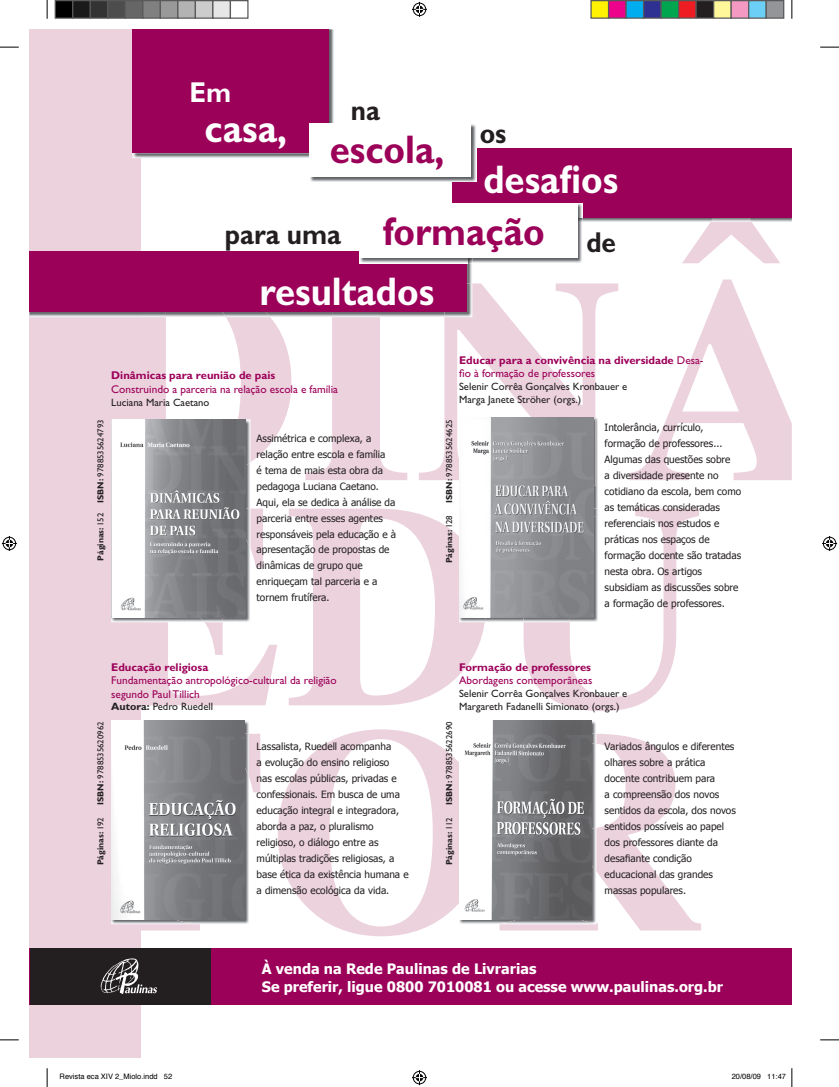
<style>
.page{position:relative;width:839px;height:1087px;background:#fff}
.page>*{position:absolute;margin:0;border:0;box-sizing:border-box;transform-origin:0 0}
.t1{font:700 40px "Gill Sans";color:#fff;scale:.91 1}
.t2{font:700 40px/82.8px "Gill Sans";color:#9c0159;text-align:center;scale:.91 1}
.t3{font:700 28.75px "Gill Sans";color:#231f20;scale:.91 1}
.t4{font:700 28.75px "Gill Sans";color:#fff;scale:.91 1}
.t5{font:700 14.38px/17.5px "Tahoma";color:#fff}
.t6{font:11.25px/13.5px "Gill Sans";color:#9c0159}
.t7{font:700 11.25px/13.5px "Gill Sans";color:#9c0159}
.t8{font:10.62px/12.8px "Gill Sans";color:#231f20}
.t9{font:10px/15.9px "Tahoma";color:#231f20}
.t10{font:8.75px "Gill Sans";color:#231f20}
.t11{font:700 8.75px "Gill Sans";color:#231f20}
.t12{font:7.5px "Helvetica";color:#000}
.s1{font-size:28.75px;color:#231f20}
.s2{font-weight:700}
.s3{font-weight:400}
</style>
<div class="page">
<svg style="left:141px;top:729px;width:560px;height:207px"></svg>
<svg style="left:141px;top:508px;width:558px;height:203px"></svg>
<svg style="left:141px;top:222px;width:650px;height:258px"></svg>
<div style="left:30px;top:29px;width:111px;height:1028px;background:#ecd2dd"></div>
<div style="left:30px;top:948px;width:761px;height:56px;background:#9c0159"></div>
<div style="left:30px;top:948px;width:180px;height:56px;background:#231f20"></div>
<svg style="left:101px;top:958px;width:56px;height:35px"></svg>
<img style="left:141px;top:29px;width:193px;height:129px">
<img style="left:132px;top:153px;width:9px;height:5px">
<div style="left:132px;top:29px;width:197px;height:124px;background:#9c0159"></div>
<img style="left:141px;top:283px;width:331px;height:34px">
<img style="left:29px;top:312px;width:112px;height:5px">
<div style="left:29px;top:251px;width:438px;height:61px;background:#9c0159"></div>
<img style="left:582px;top:217px;width:209px;height:5px">
<img style="left:710px;top:217px;width:41px;height:5px">
<div style="left:451px;top:148px;width:340px;height:69px;background:#9c0159"></div>
<img style="left:310px;top:124px;width:166px;height:58px">
<img style="left:309px;top:124px;width:1px;height:29px">
<img style="left:451px;top:148px;width:25px;height:34px">
<div style="left:310px;top:124px;width:161px;height:53px;background:#fff"></div>
<img style="left:359px;top:222px;width:223px;height:41px">
<img style="left:467px;top:258px;width:5px;height:5px">
<img style="left:359px;top:251px;width:108px;height:12px">
<img style="left:577px;top:203px;width:5px;height:14px">
<div style="left:360px;top:203px;width:217px;height:55px;background:#fff"></div>
<img style="left:141px;top:508px;width:109px;height:114px">
<img style="left:245px;top:419px;width:5px;height:61px">
<img style="left:111px;top:617px;width:30px;height:5px">
<img style="left:111px;top:419px;width:134px;height:198px">
<img style="left:459px;top:508px;width:139px;height:114px">
<img style="left:459px;top:417px;width:134px;height:200px">
<img style="left:141px;top:733px;width:108px;height:191px">
<img style="left:111px;top:919px;width:30px;height:5px">
<img style="left:111px;top:720px;width:133px;height:199px">
<img style="left:459px;top:733px;width:137px;height:191px">
<img style="left:459px;top:720px;width:132px;height:199px">
<svg style="left:0;top:46px;width:19px;height:2px"></svg>
<svg style="left:820px;top:46px;width:18px;height:2px"></svg>
<svg style="left:0;top:1039px;width:19px;height:1px"></svg>
<svg style="left:820px;top:1039px;width:18px;height:1px"></svg>
<svg style="left:46px;top:0;width:2px;height:19px"></svg>
<svg style="left:46px;top:1068px;width:2px;height:18px"></svg>
<svg style="left:791px;top:0;width:1px;height:19px"></svg>
<svg style="left:412px;top:2px;width:15px;height:15px"></svg>
<svg style="left:412px;top:1070px;width:15px;height:14px"></svg>
<svg style="left:2px;top:536px;width:15px;height:15px"></svg>
<svg style="left:822px;top:536px;width:14px;height:15px"></svg>
<div style="left:55px;top:1px;width:18px;height:17px;background:#000"></div>
<div style="left:55px;top:0;width:18px;height:19px;border:1px solid #595959"></div>
<div style="left:73px;top:1px;width:17px;height:17px;background:#1a1a1a"></div>
<div style="left:72px;top:0;width:19px;height:19px;border:1px solid #595959"></div>
<div style="left:90px;top:1px;width:18px;height:17px;background:#333"></div>
<div style="left:90px;top:0;width:18px;height:19px;border:1px solid #595959"></div>
<div style="left:108px;top:1px;width:17px;height:17px;background:#4d4d4d"></div>
<div style="left:107px;top:0;width:19px;height:19px;border:1px solid #595959"></div>
<div style="left:125px;top:1px;width:18px;height:17px;background:#666"></div>
<div style="left:125px;top:0;width:18px;height:19px;border:1px solid #595959"></div>
<div style="left:143px;top:1px;width:17px;height:17px;background:#808080"></div>
<div style="left:142px;top:0;width:19px;height:19px;border:1px solid #595959"></div>
<div style="left:160px;top:1px;width:18px;height:17px;background:#999"></div>
<div style="left:160px;top:0;width:18px;height:19px;border:1px solid #595959"></div>
<div style="left:178px;top:1px;width:17px;height:17px;background:#b3b3b3"></div>
<div style="left:177px;top:0;width:19px;height:19px;border:1px solid #595959"></div>
<div style="left:195px;top:1px;width:18px;height:17px;background:#ccc"></div>
<div style="left:195px;top:0;width:18px;height:19px;border:1px solid #595959"></div>
<div style="left:213px;top:1px;width:17px;height:17px;background:#e6e6e6"></div>
<div style="left:212px;top:0;width:19px;height:19px;border:1px solid #595959"></div>
<div style="left:230px;top:0;width:18px;height:19px;border:1px solid #595959"></div>
<div style="left:591px;top:1px;width:17px;height:17px;background:#fff101"></div>
<div style="left:590px;top:0;width:19px;height:19px;border:1px solid #595959"></div>
<div style="left:608px;top:1px;width:18px;height:17px;background:#ed028c"></div>
<div style="left:607px;top:0;width:19px;height:19px;border:1px solid #595959"></div>
<div style="left:626px;top:1px;width:17px;height:17px;background:#00aeef"></div>
<div style="left:625px;top:0;width:19px;height:19px;border:1px solid #595959"></div>
<div style="left:643px;top:1px;width:18px;height:17px;background:#2e3092"></div>
<div style="left:642px;top:0;width:19px;height:19px;border:1px solid #595959"></div>
<div style="left:661px;top:1px;width:17px;height:17px;background:#00a54f"></div>
<div style="left:660px;top:0;width:19px;height:19px;border:1px solid #595959"></div>
<div style="left:678px;top:1px;width:18px;height:17px;background:#ee1d23"></div>
<div style="left:677px;top:0;width:19px;height:19px;border:1px solid #595959"></div>
<div style="left:696px;top:1px;width:17px;height:17px;background:#231f20"></div>
<div style="left:695px;top:0;width:19px;height:19px;border:1px solid #595959"></div>
<div style="left:713px;top:1px;width:18px;height:17px;background:#fff79a"></div>
<div style="left:712px;top:0;width:19px;height:19px;border:1px solid #595959"></div>
<div style="left:731px;top:1px;width:17px;height:17px;background:#f499c2"></div>
<div style="left:730px;top:0;width:19px;height:19px;border:1px solid #595959"></div>
<div style="left:748px;top:1px;width:18px;height:17px;background:#6bcff6"></div>
<div style="left:747px;top:0;width:19px;height:19px;border:1px solid #595959"></div>
<div style="left:766px;top:1px;width:17px;height:17px;background:#939598"></div>
<div style="left:765px;top:0;width:19px;height:19px;border:1px solid #595959"></div>
<svg style="left:791px;top:1068px;width:1px;height:18px"></svg>
<h2 class="t4" style="left:189px;top:75px;width:47px">Em</h2>
<h1 class="t1" style="left:204px;top:105px;width:92px">casa,</h1>
<h2 class="t3" style="left:351px;top:93px;width:34px">na</h2>
<h2 class="t3" style="left:479px;top:116px;width:31px">os</h2>
<h1 class="t2" style="left:225px;top:108px;width:353px">escola,<br><span class="s1">para uma</span> formação</h1>
<h1 class="t1" style="left:483px;top:156px;width:150px">desafios</h1>
<h2 class="t3" style="left:586px;top:225px;width:34px">de</h2>
<h1 class="t1" style="left:259px;top:268px;width:194px">resultados</h1>
<p class="t7" style="left:111px;top:369px;width:165px">Dinâmicas para reunião de pais</p>
<p class="t6" style="left:111px;top:382px;width:228px">Construindo a parceria na relação escola e família</p>
<p class="t8" style="left:111px;top:396px;width:100px">Luciana Maria Caetano</p>
<p class="t10" style="left:96px;top:560px;width:143px;rotate:-90deg"><span class="s2">Páginas:</span> 152 <span class="s2">ISBN:</span> 9788535624793</p>
<p class="t9" style="left:256px;top:430px;width:141px">Assimétrica e complexa, a relação entre escola e família<br>é tema de mais esta obra da pedagoga Luciana Caetano.<br>Aqui, ela se dedica à análise da parceria entre esses agentes responsáveis pela educação e à apresentação de propostas de dinâmicas de grupo que enriqueçam tal parceria e a tornem frutífera.</p>
<p class="t7" style="left:459px;top:353px;width:246px">Educar para a convivência na diversidade <span class="s3">Desa&shy;fio à formação de professores</span></p>
<p class="t8" style="left:459px;top:380px;width:170px">Selenir Corrêa Gonçalves Kronbauer e<br>Marga Janete Ströher (orgs.)</p>
<p class="t10" style="left:444px;top:503px;width:85px;rotate:-90deg"><span class="s2">ISBN:</span> 9788535624625</p>
<p class="t11" style="left:443px;top:563px;width:50px;rotate:-90deg">Páginas: <span class="s3">128</span></p>
<p class="t9" style="left:604px;top:419px;width:138px">Intolerância, currículo, formação de professores...<br>Algumas das questões sobre<br>a diversidade presente no cotidiano da escola, bem como as temáticas consideradas referenciais nos estudos e práticas nos espaços de formação docente são tratadas nesta obra. Os artigos subsidiam as discussões sobre a formação de professores.</p>
<p class="t7" style="left:111px;top:660px;width:98px">Educação religiosa</p>
<p class="t6" style="left:111px;top:673px;width:227px">Fundamentação antropológico-cultural da religião segundo Paul Tillich</p>
<p class="t8" style="left:111px;top:700px;width:103px"><span class="s2">Autora:</span> Pedro Ruedell</p>
<p class="t10" style="left:96px;top:805px;width:85px;rotate:-90deg"><span class="s2">ISBN:</span> 9788535620962</p>
<p class="t11" style="left:95px;top:865px;width:50px;rotate:-90deg">Páginas: <span class="s3">192</span></p>
<p class="t9" style="left:256px;top:738px;width:153px">Lassalista, Ruedell acompanha<br>a evolução do ensino religioso<br>nas escolas públicas, privadas e confessionais. Em busca de uma educação integral e integradora, aborda a paz, o pluralismo religioso, o diálogo entre as múltiplas tradições religiosas, a base ética da existência humana e a dimensão ecológica da vida.</p>
<p class="t7" style="left:459px;top:660px;width:133px">Formação de professores</p>
<p class="t6" style="left:459px;top:673px;width:135px">Abordagens contemporâneas</p>
<p class="t8" style="left:459px;top:687px;width:170px">Selenir Corrêa Gonçalves Kronbauer e<br>Margareth Fadanelli Simionato (orgs.)</p>
<p class="t10" style="left:444px;top:805px;width:85px;rotate:-90deg"><span class="s2">ISBN:</span> 9788535622690</p>
<p class="t11" style="left:443px;top:865px;width:50px;rotate:-90deg">Páginas: <span class="s3">112</span></p>
<p class="t9" style="left:604px;top:738px;width:133px">Variados ângulos e diferentes olhares sobre a prática docente contribuem para<br>a compreensão dos novos sentidos da escola, dos novos sentidos possíveis ao papel dos professores diante da desafiante condição educacional das grandes massas populares.</p>
<h3 class="t5" style="left:262px;top:959px;width:462px">À venda na Rede Paulinas de Livrarias<br>Se preferir, ligue 0800 7010081 ou acesse www.paulinas.org.br</h3>
<p class="t12" style="left:60px;top:1070px;width:114px">Revista eca XIV 2_Miolo.indd 52</p>
<p class="t12" style="left:731px;top:1070px;width:56px">20/08/09 11:47</p>
</div>
